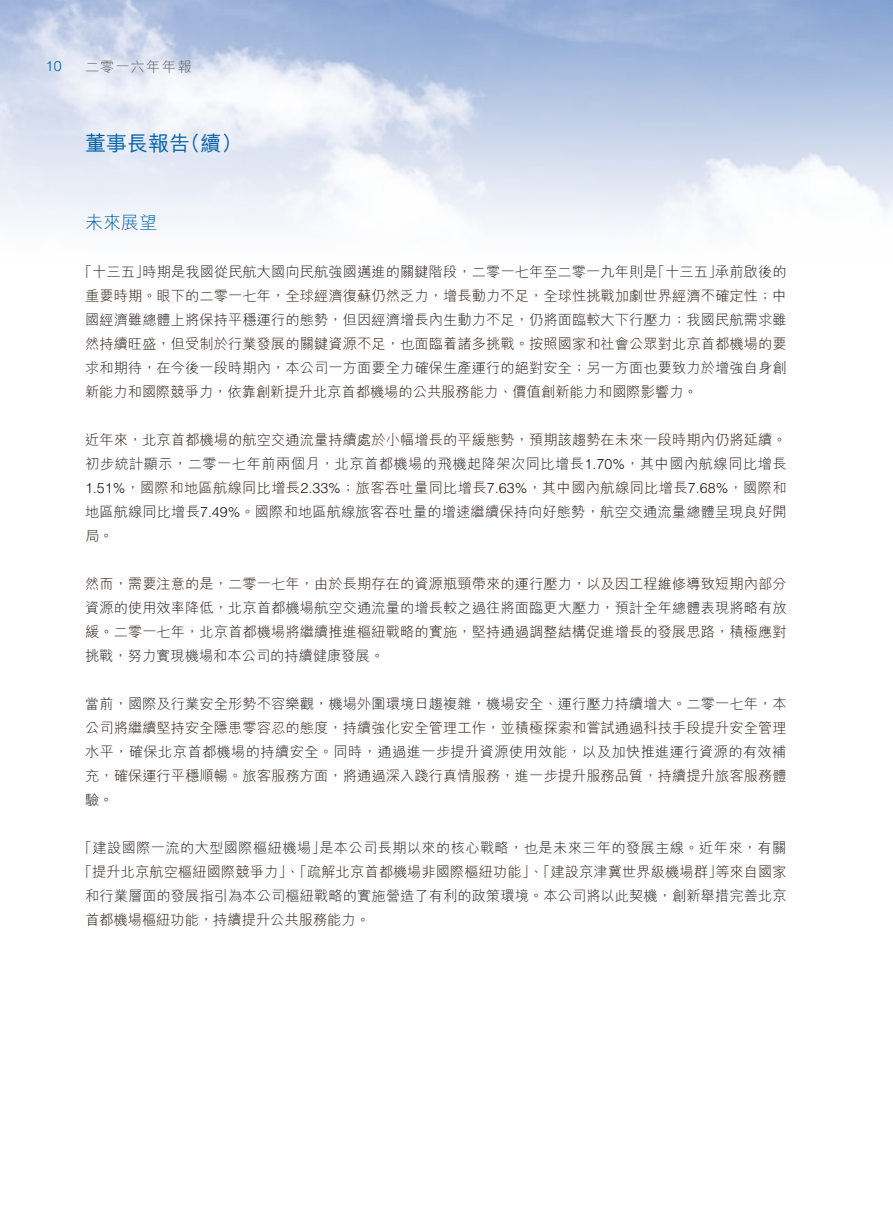
<style>
.page{position:relative;width:893px;height:1212px;background:#fff}
.page>*{position:absolute;margin:0;border:0;box-sizing:border-box;transform-origin:0 0}
.t1{font:500 21px "M Hei HK";color:#0060ab}
.t2{font:300 18px "M Hei HK";color:#0060ab}
.t3{font:300 14.25px/24px "M Hei HK";letter-spacing:.005em;color:#231916;text-align:justify}
.t4{font:300 14.25px "M Hei HK";letter-spacing:.025em;color:#231916}
.t5{font:300 14.25px "M Hei HK";letter-spacing:.085em;color:#595857}
.t6{font:300 14.25px "Helvetica LT Std";color:#0060ab}
.s1{font-family:"Helvetica LT Std"}
</style>
<div class="page">
<p class="t6" style="left:46px;top:57px;width:18px">10</p>
<p class="t5" style="left:85px;top:60px;width:108px">二零一六年年報</p>
<h1 class="t1" style="left:85px;top:128px;width:159px">董事長報告（續）</h1>
<p class="t2" style="left:85px;top:213px;width:73px">未來展望</p>
<p class="t3" style="left:85px;top:260px;width:703px;text-indent:-7px">「十三五」時期是我國從民航大國向民航強國邁進的關鍵階段，二零一七年至二零一九年則是「十三五」承前啟後的重要時期。眼下的二零一七年，全球經濟復蘇仍然乏力，增長動力不足，全球性挑戰加劇世界經濟不確定性；中國經濟雖總體上將保持平穩運行的態勢，但因經濟增長內生動力不足，仍將面臨較大下行壓力；我國民航需求雖然持續旺盛，但受制於行業發展的關鍵資源不足，也面臨着諸多挑戰。按照國家和社會公眾對北京首都機場的要求和期待，在今後一段時期內，本公司一方面要全力確保生產運行的絕對安全；另一方面也要致力於增強自身創新能力和國際競爭力，依靠創新提升北京首都機場的公共服務能力、價值創新能力和國際影響力。</p>
<p class="t3" style="left:85px;top:428px;width:703px">近年來，北京首都機場的航空交通流量持續處於小幅增長的平緩態勢，預期該趨勢在未來一段時期內仍將延續。初步統計顯示，二零一七年前兩個月，北京首都機場的飛機起降架次同比增長<span class="s1">1.70%</span>，其中國內航線同比增長<span class="s1">1.51%</span>，國際和地區航線同比增長<span class="s1">2.33%</span>；旅客吞吐量同比增長<span class="s1">7.63%</span>，其中國內航線同比增長<span class="s1">7.68%</span>，國際和地區航線同比增長<span class="s1">7.49%</span>。國際和地區航線旅客吞吐量的增速繼續保持向好態勢，航空交通流量總體呈現良好開局。</p>
<p class="t3" style="left:85px;top:572px;width:703px">然而，需要注意的是，二零一七年，由於長期存在的資源瓶頸帶來的運行壓力，以及因工程維修導致短期內部分資源的使用效率降低，北京首都機場航空交通流量的增長較之過往將面臨更大壓力，預計全年總體表現將略有放緩。二零一七年，北京首都機場將繼續推進樞紐戰略的實施，堅持通過調整結構促進增長的發展思路，積極應對挑戰，努力實現機場和本公司的持續健康發展。</p>
<p class="t3" style="left:85px;top:692px;width:703px">當前，國際及行業安全形勢不容樂觀，機場外圍環境日趨複雜，機場安全、運行壓力持續增大。二零一七年，本公司將繼續堅持安全隱患零容忍的態度，持續強化安全管理工作，並積極探索和嘗試通過科技手段提升安全管理水平，確保北京首都機場的持續安全。同時，通過進一步提升資源使用效能，以及加快推進運行資源的有效補充，確保運行平穩順暢。旅客服務方面，將通過深入踐行真情服務，進一步提升服務品質，持續提升旅客服務體驗。</p>
<p class="t4" style="left:78px;top:841px;width:710px">「建設國際一流的大型國際樞紐機場」是本公司長期以來的核心戰略，也是未來三年的發展主線。近年來，有關</p>
<p class="t3" style="left:78px;top:860px;width:710px">「提升北京航空樞紐國際競爭力」、「疏解北京首都機場非國際樞紐功能」、「建設京津冀世界級機場群」等來自國家</p>
<p class="t3" style="left:85px;top:884px;width:703px">和行業層面的發展指引為本公司樞紐戰略的實施營造了有利的政策環境。本公司將以此契機，創新舉措完善北京</p>
<p class="t3" style="left:85px;top:908px;width:286px">首都機場樞紐功能，持續提升公共服務能力。</p>
</div>
